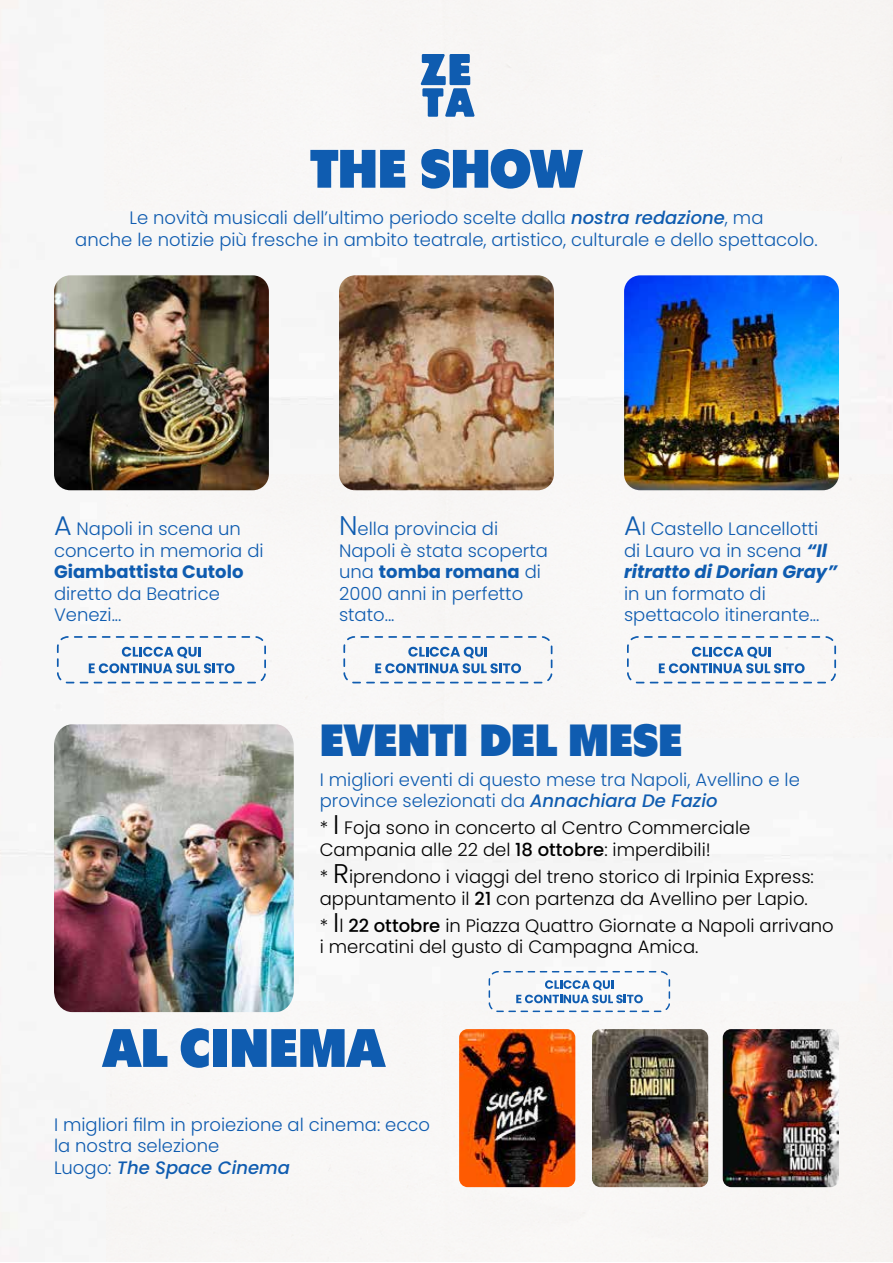
<style>
.page{position:relative;width:893px;height:1263px;background:#fff}
.page>*{position:absolute;margin:0;border:0;box-sizing:border-box;transform-origin:0 0}
.t1{font:54px "Tondu";letter-spacing:.01em;color:#0f5cb0}
.t2{font:45px "Tondu";letter-spacing:.01em;color:#0f5cb0}
.t3{font:300 18px/21.6px "Poppins";color:#0f5cb0}
.t4{font:300 18px/21.6px "Poppins";color:#000}
.t5{font:700 18px "Poppins";color:#0f5cb0}
.s1{font-weight:500;font-style:italic}
.s2{font-size:27px}
.s3{font-weight:700}
.s4{font-weight:700;font-style:italic}
.s5{font-weight:500}
</style>
<div class="page">
<svg style="left:420px;top:54px;width:55px;height:63px"></svg>
<img style="left:54px;top:724px;width:240px;height:288px">
<svg style="left:489px;top:971px;width:181px;height:41px"></svg>
<img style="left:723px;top:1029px;width:116px;height:158px">
<img style="left:592px;top:1029px;width:116px;height:158px">
<img style="left:459px;top:1029px;width:116px;height:158px">
<img style="left:54px;top:275px;width:215px;height:215px">
<img style="left:339px;top:275px;width:215px;height:215px">
<img style="left:624px;top:275px;width:215px;height:215px">
<svg style="left:57px;top:636px;width:209px;height:47px"></svg>
<svg style="left:343px;top:636px;width:209px;height:47px"></svg>
<svg style="left:627px;top:636px;width:209px;height:47px"></svg>
<h1 class="t1" style="left:311px;top:123px;width:272px">THE SHOW</h1>
<p class="t3" style="left:75px;top:207px;width:744px;text-align:center">Le novità musicali dell’ultimo periodo scelte dalla <span class="s1">nostra redazione</span>, ma<br>anche le notizie più fresche in ambito teatrale, artistico, culturale e dello spettacolo.</p>
<p class="t3" style="left:54px;top:518px;width:211px"><span class="s2">A</span> Napoli in scena un concerto in memoria di</p>
<p class="t5" style="left:54px;top:561px;width:191px">Giambattista Cutolo</p>
<p class="t3" style="left:54px;top:583px;width:167px">diretto da Beatrice<br>Venezi...</p>
<p class="t3" style="left:339px;top:518px;width:210px"><span class="s2">N</span>ella provincia di<br>Napoli è stata scoperta una <span class="s3">tomba romana</span> di<br>2000 anni in perfetto stato...</p>
<p class="t3" style="left:624px;top:518px;width:215px"><span class="s2">A</span>l Castello Lancellotti di Lauro va in scena <span class="s4">“Il ritratto di Dorian Gray”</span></p>
<p class="t3" style="left:624px;top:583px;width:197px">in un formato di spettacolo itinerante...</p>
<h2 class="t2" style="left:320px;top:702px;width:364px">EVENTI DEL MESE</h2>
<p class="t3" style="left:320px;top:769px;width:482px">I migliori eventi di questo mese tra Napoli, Avellino e le province selezionati da <span class="s1">Annachiara De Fazio</span></p>
<p class="t4" style="left:320px;top:817px;width:432px">* <span class="s2">I</span> Foja sono in concerto al Centro Commerciale<br>Campania alle 22 del <span class="s5">18 ottobre</span>: imperdibili!</p>
<p class="t4" style="left:320px;top:866px;width:496px">* <span class="s2">R</span>iprendono i viaggi del treno storico di Irpinia Express: appuntamento il <span class="s5">21</span> con partenza da Avellino per Lapio.</p>
<p class="t4" style="left:320px;top:915px;width:516px">* <span class="s2">I</span>l <span class="s5">22 ottobre</span> in Piazza Quattro Giornate a Napoli arrivano i mercatini del gusto di Campagna Amica.</p>
<h1 class="t1" style="left:103px;top:1002px;width:283px">AL CINEMA</h1>
<p class="t3" style="left:54px;top:1113px;width:378px">I migliori film in proiezione al cinema: ecco la nostra selezione<br>Luogo: <span class="s1">The Space Cinema</span></p>
</div>
